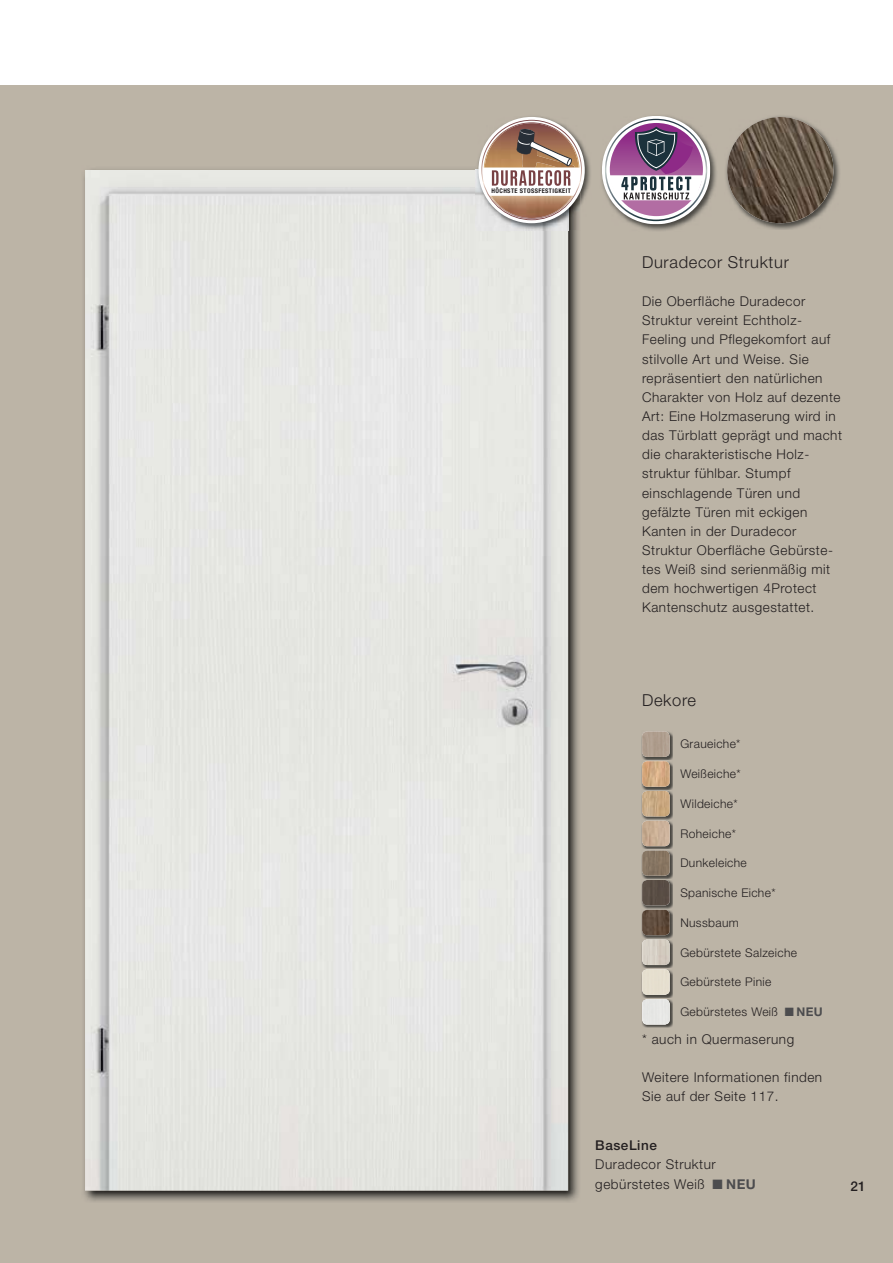
<style>
.page{position:relative;width:893px;height:1263px;background:#fff}
.page>*{position:absolute;margin:0;border:0;box-sizing:border-box;transform-origin:0 0}
.t1{font:300 16.5px "Hoermann Helvetica Neue";letter-spacing:.04em;color:#231f20}
.t2{font:300 13.5px/19.2px "Hoermann Helvetica Neue";letter-spacing:.04em;color:#231f20}
.t3{font:500 13.5px "Hoermann Helvetica Neue";letter-spacing:.04em;color:#231f20}
.t4{font:300 12px "Hoermann Helvetica Neue";letter-spacing:.03em;color:#231f20}
.t5{font:700 condensed 6.45px "Hoermann Helvetica Neue";letter-spacing:.06em;color:#231f20}
.s1{font-weight:700;color:#4c4c4e}
</style>
<div class="page">
<div style="left:0;top:85px;width:893px;height:1178px;background:#bcb4a6"></div>
<img style="left:84px;top:169px;width:495px;height:1033px">
<div style="left:85px;top:170px;width:483px;height:1020px;background:#e6e6e3"></div>
<img style="left:726px;top:116px;width:114px;height:114px">
<img style="left:727px;top:117px;width:106px;height:106px;border-radius:50%">
<img style="left:642px;top:732px;width:31px;height:296px">
<img style="left:642px;top:731px;width:28px;height:26px;border-radius:5px">
<img style="left:642px;top:761px;width:28px;height:26px;border-radius:5px">
<img style="left:642px;top:791px;width:28px;height:25px;border-radius:5px">
<img style="left:642px;top:821px;width:28px;height:25px;border-radius:5px">
<img style="left:642px;top:850px;width:28px;height:26px;border-radius:5px">
<img style="left:642px;top:880px;width:28px;height:25px;border-radius:5px">
<img style="left:642px;top:910px;width:28px;height:25px;border-radius:5px">
<img style="left:642px;top:939px;width:28px;height:26px;border-radius:5px">
<img style="left:642px;top:969px;width:28px;height:26px;border-radius:5px">
<img style="left:642px;top:999px;width:28px;height:25px;border-radius:5px">
<img style="left:601px;top:116px;width:116px;height:115px">
<svg style="left:602px;top:116px;width:108px;height:108px"></svg>
<svg style="left:605px;top:119px;width:102px;height:102px;background:#a48ca4"></svg>
<img style="left:534px;top:116px;width:57px;height:80px">
<img style="left:476px;top:170px;width:92px;height:60px">
<svg style="left:478px;top:117px;width:107px;height:106px;background:#bca699"></svg>
<p class="t5" style="left:492px;top:187px;width:81px">HÖCHSTE STOSSFESTIGKEIT</p>
<p class="t1" style="left:642px;top:256px;width:148px">Duradecor Struktur</p>
<p class="t2" style="left:642px;top:293px;width:201px">Die Oberfläche Duradecor<br>Struktur vereint Echtholz-<br>Feeling und Pflegekomfort auf stilvolle Art und Weise. Sie repräsentiert den natürlichen<br>Charakter von Holz auf dezente<br>Art: Eine Holzmaserung wird in das Türblatt geprägt und macht die charakteristische Holz&shy;struktur fühlbar. Stumpf einschlagende Türen und gefälzte Türen mit eckigen<br>Kanten in der Duradecor<br>Struktur Oberfläche Gebürste&shy;tes Weiß sind serienmäßig mit dem hochwertigen 4Protect<br>Kantenschutz ausgestattet.</p>
<p class="t1" style="left:642px;top:694px;width:56px">Dekore</p>
<p class="t4" style="left:680px;top:740px;width:62px">Graueiche*</p>
<p class="t4" style="left:680px;top:770px;width:62px">Weißeiche*</p>
<p class="t4" style="left:680px;top:799px;width:59px">Wildeiche*</p>
<p class="t4" style="left:680px;top:829px;width:57px">Roheiche*</p>
<p class="t4" style="left:680px;top:859px;width:68px">Dunkeleiche</p>
<p class="t4" style="left:680px;top:888px;width:97px">Spanische Eiche*</p>
<p class="t4" style="left:680px;top:918px;width:60px">Nussbaum</p>
<p class="t4" style="left:680px;top:948px;width:118px">Gebürstete Salzeiche</p>
<p class="t4" style="left:680px;top:978px;width:92px">Gebürstete Pinie</p>
<p class="t4" style="left:680px;top:1007px;width:144px">Gebürstetes Weiß <span class="s1">■ NEU</span></p>
<p class="t2" style="left:642px;top:1031px;width:154px">* auch in Quermaserung</p>
<p class="t2" style="left:642px;top:1069px;width:182px">Weitere Informationen finden<br>Sie auf der Seite 117.</p>
<p class="t3" style="left:595px;top:1141px;width:63px">BaseLine</p>
<p class="t2" style="left:595px;top:1157px;width:162px">Duradecor Struktur gebürstetes Weiß <span class="s1">■ NEU</span></p>
<p class="t3" style="left:850px;top:1181px;width:17px">21</p>
</div>
